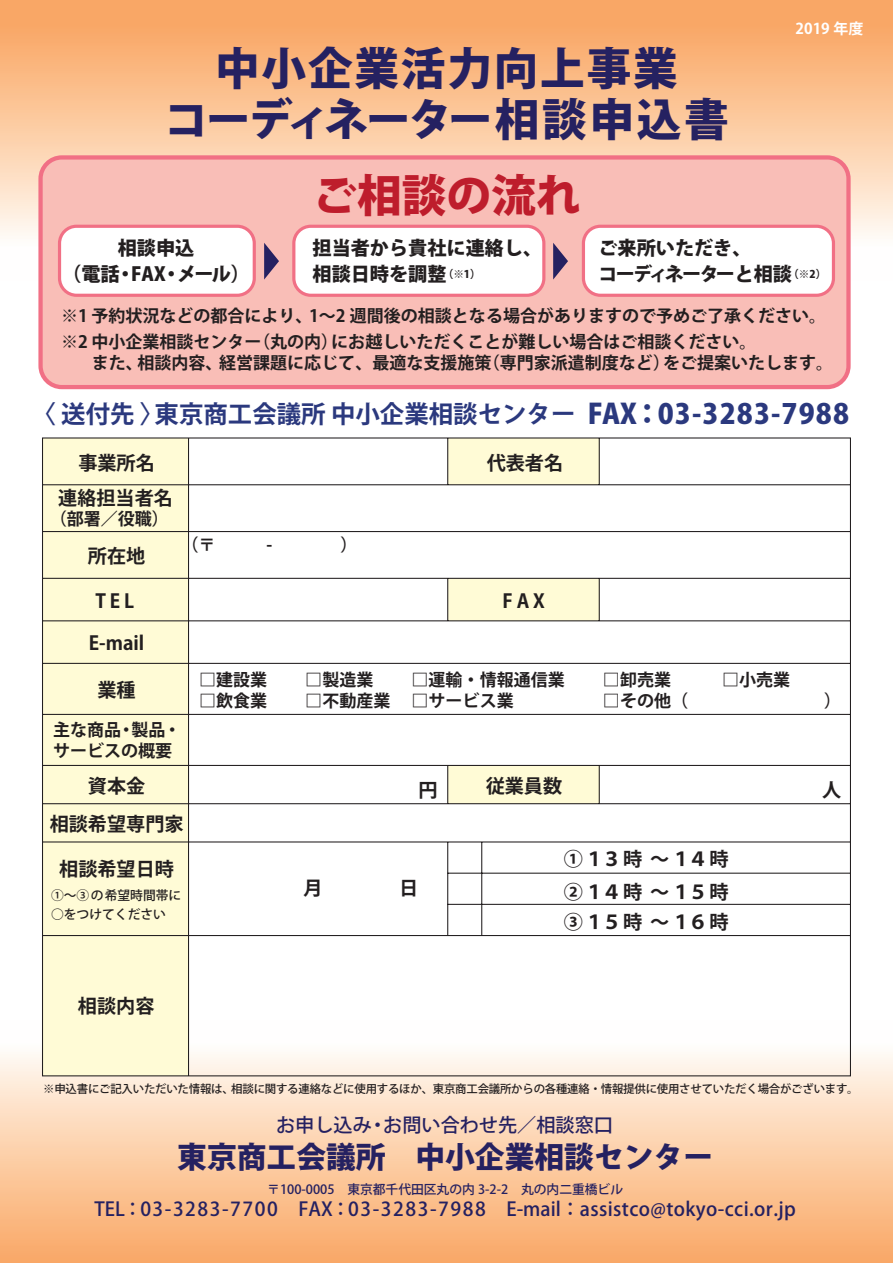
<style>
.page{position:relative;width:893px;height:1263px;background:#fff}
.page>*{position:absolute;margin:0;border:0;box-sizing:border-box;transform-origin:0 0}
.t1{font:44.7px/51px "Koz Go Pr 6 N Heavy 90 pv RKSJ H";letter-spacing:.04em;color:#252161;text-align:center}
.t2{font:44.7px "Koz Go Pr 6 N Heavy 90 pv RKSJ H";color:#be1d2c}
.t3{font:29.7px "Koz Go Pr 6 N Heavy 90 pv RKSJ H";color:#252161}
.t4{font:24.45px "Koz Go Pr 6 N Bold 90 pv RKSJ H";color:#2b397e}
.t5{font:19.2px "Koz Go Pr 6 N Medium 90 pv RKSJ H";letter-spacing:.02em;color:#252161}
.t6{font:19.2px/38.2px "Koz Go Pr 6 N Bold 90 pv RKSJ H";color:#231f20;text-align:center}
.t7{font:19.2px/25.5px "Koz Go Pr 6 N Heavy 90 pv RKSJ H";color:#231f20}
.t8{font:19.2px "Koz Go Pr 6 N Medium 90 pv RKSJ H";color:#252161}
.t9{font:19.2px/32.2px "Koz Go Pr 6 N Bold 90 pv RKSJ H";letter-spacing:.1em;color:#231f20}
.t10{font:16.95px/21.3px "Koz Go Pr 6 N Bold 90 pv RKSJ H";color:#231f20}
.t11{font:700 14.85px "Koz Go Pro";color:#fff}
.t12{font:12.75px "Koz Go Pr 6 N Medium 90 pv RKSJ H";color:#252161}
.t13{font:12.75px "Koz Go Pr 6 N Medium 90 pv RKSJ H";color:#231f20}
.t14{font:11.4px "Koz Go Pr 6 N Medium 90 pv RKSJ H";letter-spacing:-.02em;color:#231f20}
.s1{font-family:"Koz Go Pr 6 N Heavy 90 pv RKSJ H";font-size:27.6px}
</style>
<div class="page">
<div style="left:0;top:0;width:893px;height:281px;background:linear-gradient(to bottom,#f99f56,#fff)"></div>
<div style="left:0;top:1020px;width:893px;height:243px;background:linear-gradient(to bottom,#fff,#faa763)"></div>
<div style="left:41px;top:157px;width:807px;height:230px;background:#f9beb7;border-radius:21px"></div>
<div style="left:38px;top:155px;width:813px;height:234px;border:4px solid #f17085;border-radius:21px"></div>
<svg style="left:41px;top:437px;width:810px;height:640px"></svg>
<svg style="left:264px;top:243px;width:15px;height:37px"></svg>
<svg style="left:553px;top:243px;width:15px;height:37px"></svg>
<div style="left:583px;top:226px;width:250px;height:69px;background:#fff;border-radius:17px"></div>
<div style="left:582px;top:225px;width:253px;height:72px;border:3px solid #f17085;border-radius:17px"></div>
<div style="left:294px;top:226px;width:250px;height:69px;background:#fff;border-radius:17px"></div>
<div style="left:292px;top:225px;width:253px;height:72px;border:3px solid #f17085;border-radius:17px"></div>
<div style="left:60px;top:226px;width:194px;height:69px;background:#fff;border-radius:17px"></div>
<div style="left:58px;top:225px;width:198px;height:72px;border:3px solid #f17085;border-radius:17px"></div>
<h1 class="t1" style="left:164px;top:44px;width:566px">中小企業活力向上事業<br>コーディネーター相談申込書</h1>
<h1 class="t2" style="left:313px;top:170px;width:269px">ご相談の流れ</h1>
<p class="t11" style="left:795px;top:19px;width:69px">2019 年度</p>
<p class="t7" style="left:62px;top:236px;width:189px;text-align:center">相談申込<br>（電話・FAX・メール）</p>
<p class="t7" style="left:313px;top:236px;width:231px">担当者から貴社に連絡し、相談日時を調整<sup>（※1）</sup></p>
<p class="t7" style="left:598px;top:236px;width:229px">ご来所いただき、<br>コーディネーターと相談<sup>（※2）</sup></p>
<p class="t10" style="left:61px;top:303px;width:767px;line-height:25.5px">※1 予約状況などの都合により、1～2 週間後の相談となる場合がありますので予めご了承ください。※2 中小企業相談センター（丸の内）にお越しいただくことが難しい場合はご相談ください。</p>
<p class="t10" style="left:61px;top:352px;width:774px">　　また、相談内容、経営課題に応じて、最適な支援施策（専門家派遣制度など）をご提案いたします。</p>
<h3 class="t4" style="left:32px;top:400px;width:819px">〈 送付先 〉東京商工会議所 中小企業相談センター <span class="s1">FAX：03-3283-7988</span></h3>
<p class="t6" style="left:78px;top:444px;width:78px">事業所名</p>
<p class="t6" style="left:487px;top:444px;width:78px">代表者名</p>
<p class="t6" style="left:58px;top:480px;width:116px">連絡担当者名</p>
<p class="t10" style="left:50px;top:508px;width:121px">（部署／役職）</p>
<p class="t6" style="left:88px;top:537px;width:59px">所在地</p>
<p class="t6" style="left:95px;top:582px;width:40px">TEL</p>
<p class="t6" style="left:503px;top:582px;width:44px">FAX</p>
<p class="t6" style="left:89px;top:624px;width:57px">E-mail</p>
<p class="t6" style="left:97px;top:671px;width:40px">業種</p>
<p class="t10" style="left:199px;top:670px;width:70px">□建設業</p>
<p class="t10" style="left:305px;top:670px;width:70px">□製造業</p>
<p class="t10" style="left:412px;top:670px;width:155px">□運輸・情報通信業</p>
<p class="t10" style="left:603px;top:670px;width:70px">□卸売業</p>
<p class="t10" style="left:722px;top:670px;width:70px">□小売業</p>
<p class="t10" style="left:199px;top:691px;width:70px">□飲食業</p>
<p class="t10" style="left:305px;top:691px;width:87px">□不動産業</p>
<p class="t10" style="left:412px;top:691px;width:104px">□サービス業</p>
<p class="t10" style="left:53px;top:719px;width:129px">主な商品・製品・サービスの概要</p>
<p class="t6" style="left:50px;top:767px;width:135px">資本金<br>相談希望専門家</p>
<p class="t6" style="left:59px;top:851px;width:116px">相談希望日時</p>
<p class="t13" style="left:51px;top:888px;width:132px">①～③の希望時間帯に</p>
<p class="t13" style="left:51px;top:907px;width:116px">○をつけてください</p>
<p class="t6" style="left:78px;top:987px;width:78px">相談内容</p>
<p class="t6" style="left:418px;top:771px;width:21px">円</p>
<p class="t6" style="left:486px;top:767px;width:78px">従業員数</p>
<p class="t6" style="left:822px;top:771px;width:21px">人</p>
<p class="t9" style="left:564px;top:843px;width:166px">①１３時 ～１４時<br>②１４時 ～１５時</p>
<p class="t6" style="left:564px;top:903px;width:166px">③１５時 ～１６時</p>
<p class="t14" style="left:43px;top:1082px;width:817px">※申込書にご記入いただいた情報は、相談に関する連絡などに使用するほか、東京商工会議所からの各種連絡・情報提供に使用させていただく場合がございます。</p>
<p class="t8" style="left:276px;top:1114px;width:338px">お申し込み・お問い合わせ先／相談窓口</p>
<h2 class="t3" style="left:177px;top:1140px;width:537px">東京商工会議所　中小企業相談センター</h2>
<p class="t12" style="left:267px;top:1182px;width:357px">〒100-0005　東京都千代田区丸の内 3-2-2　丸の内二重橋ビル</p>
<p class="t5" style="left:95px;top:1198px;width:703px">TEL：03-3283-7700　FAX：03-3283-7988　E-mail：assistco@tokyo-cci.or.jp</p>
</div>
